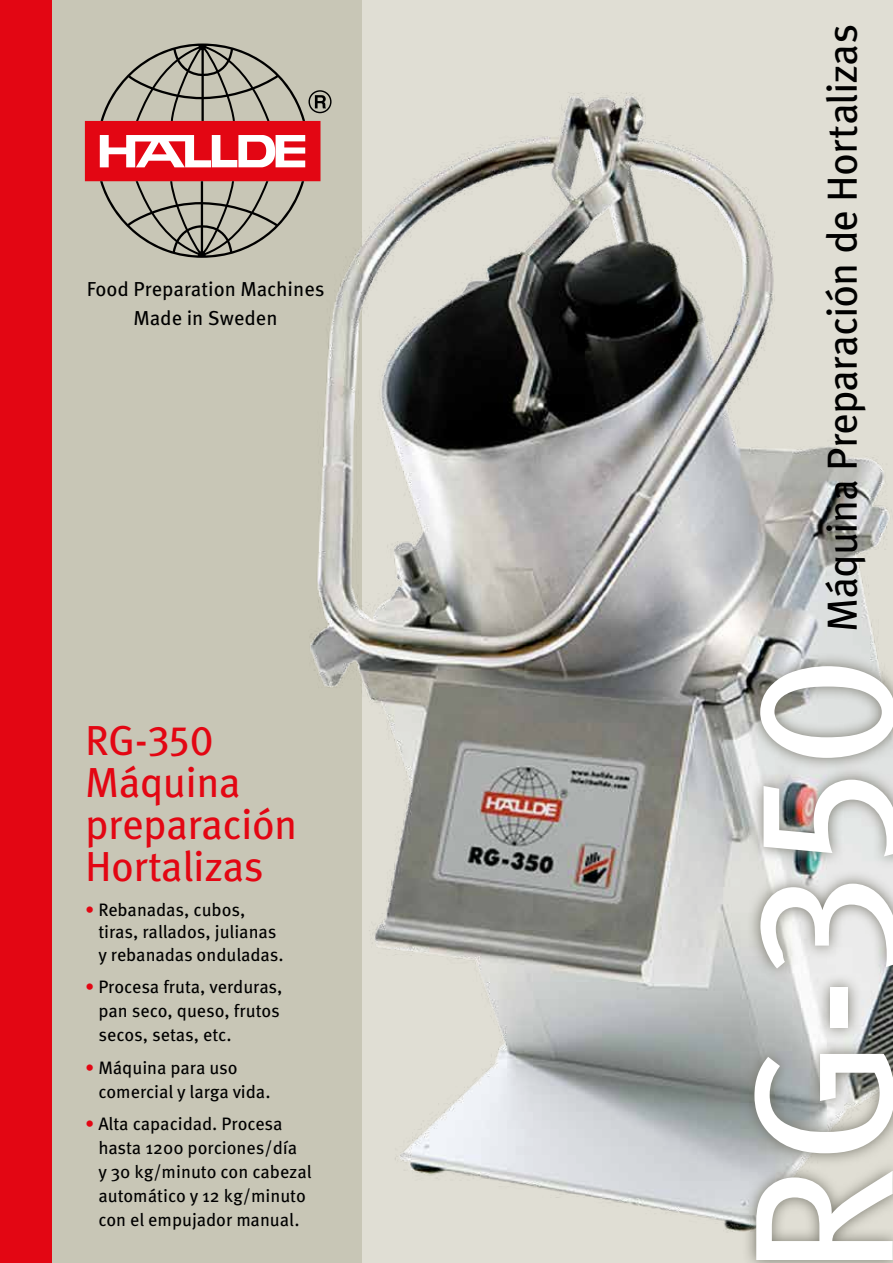
<style>
.page{position:relative;width:893px;height:1263px;background:#e0ded4}
.page>*{position:absolute;margin:0;border:0;box-sizing:border-box;transform-origin:0 0}
.t1{font:198px "Meta Plus Book Caps";color:#fff}
.t2{font:42px/42px "Meta Pro";letter-spacing:-.015em;color:#e30613}
.t3{font:42px "Meta Pro";letter-spacing:-.03em;color:#000}
.t4{font:20.25px/28.5px "Meta Pro";color:#000;text-align:center}
.t5{font:18px/24px "Meta Pro";color:#000}
.s1{color:#e30613}
</style>
<div class="page">
<div style="left:0;top:0;width:362px;height:1263px;background:#c8c6b6"></div>
<div style="left:0;top:0;width:51px;height:1263px;background:#e30613"></div>
<svg style="left:85px;top:44px;width:187px;height:210px"></svg>
<img style="left:172px;top:68px;width:718px;height:1164px">
<svg style="left:740px;top:652px;width:153px;height:611px"></svg>
<p class="t4" style="left:87px;top:275px;width:239px">Food Preparation Machines<br>Made in Sweden</p>
<h2 class="t2" style="left:85px;top:719px;width:214px">RG-350<br>Máquina preparación<br>Hortalizas</h2>
<p class="t5" style="left:98px;top:898px;width:187px;line-height:22.5px;text-indent:-13px"><span class="s1">•</span> Rebanadas, cubos, tiras, rallados, julianas y rebanadas onduladas.</p>
<p class="t5" style="left:98px;top:975px;width:186px;text-indent:-13px"><span class="s1">•</span> Procesa fruta, verduras, pan seco, queso, frutos secos, setas, etc.</p>
<p class="t5" style="left:98px;top:1056px;width:174px;text-indent:-13px"><span class="s1">•</span> Máquina para uso comercial y larga vida.</p>
<p class="t5" style="left:98px;top:1112px;width:215px;text-indent:-13px"><span class="s1">•</span> Alta capacidad. Procesa hasta 1200 porciones/día<br>y 30 kg/minuto con cabezal automático y 12 kg/minuto con el empujador manual.</p>
<h2 class="t3" style="left:816px;top:632px;width:609px;rotate:-90deg">Máquina Preparación de Hortalizas</h2>
<h1 class="t1" style="left:709px;top:1278px;width:620px;rotate:-90deg">RG-350</h1>
</div>
